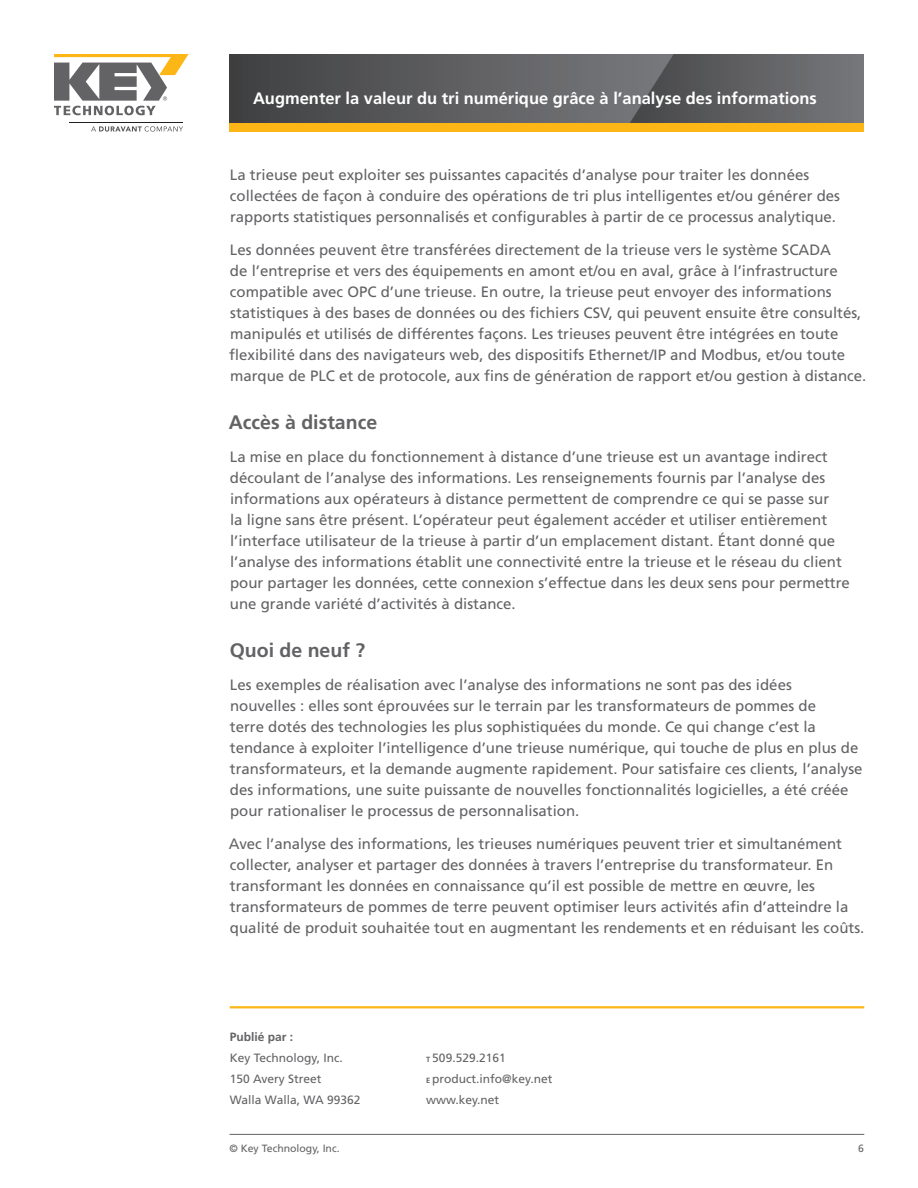
<style>
.page{position:relative;width:918px;height:1188px;background:#fff}
.page>*{position:absolute;margin:0;border:0;box-sizing:border-box;transform-origin:0 0}
.Paragraphy_Heading{font:700 19.5px "Frutiger LT Std";color:#636366}
.Document_Title__Head{font:700 16.5px "Frutiger LT Std";color:#fff}
.Main_Body_Text{font:15px/21px "Frutiger LT Std";color:#636366}
.Address{font:12px "Frutiger LT Std";color:#636366}
.Published_by{font:700 12px "Frutiger LT Std";color:#636366}
.t1{font:10.5px "Frutiger LT Std";color:#636366}
.s1{font-weight:700;font-size:7.5px}
</style>
<div class="page">
<hr style="left:230px;top:1134px;width:634px;height:1px;background:#636366">
<svg style="left:230px;top:54px;width:400px;height:69px;background:#5a5a5c"></svg>
<svg style="left:630px;top:54px;width:234px;height:69px;background:#626366"></svg>
<div style="left:230px;top:123px;width:634px;height:9px;background:#fcb615"></div>
<svg style="left:54px;top:54px;width:135px;height:61px"></svg>
<svg style="left:91px;top:126px;width:92px;height:6px"></svg>
<hr style="left:69px;top:122px;width:114px;height:1px;background:#231f20">
<hr style="left:230px;top:1006px;width:634px;height:2px;background:#fcb615">
<p class="Document_Title__Head" style="left:253px;top:88px;width:565px">Augmenter la valeur du tri numérique grâce à l’analyse des informations</p>
<p class="Main_Body_Text" style="left:230px;top:165px;width:612px">La trieuse peut exploiter ses puissantes capacités d’analyse pour traiter les données collectées de façon à conduire des opérations de tri plus intelligentes et/ou générer des rapports statistiques personnalisés et configurables à partir de ce processus analytique.</p>
<p class="Main_Body_Text" style="left:229px;top:240px;width:639px">Les données peuvent être transférées directement de la trieuse vers le système SCADA<br>de l’entreprise et vers des équipements en amont et/ou en aval, grâce à l’infrastructure compatible avec OPC d’une trieuse. En outre, la trieuse peut envoyer des informations statistiques à des bases de données ou des fichiers CSV, qui peuvent ensuite être consultés, manipulés et utilisés de différentes façons. Les trieuses peuvent être intégrées en toute flexibilité dans des navigateurs web, des dispositifs Ethernet/IP and Modbus, et/ou toute marque de PLC et de protocole, aux fins de génération de rapport et/ou gestion à distance.</p>
<p class="Paragraphy_Heading" style="left:229px;top:411px;width:150px">Accès à distance</p>
<p class="Main_Body_Text" style="left:230px;top:447px;width:622px">La mise en place du fonctionnement à distance d’une trieuse est un avantage indirect découlant de l’analyse des informations. Les renseignements fournis par l’analyse des informations aux opérateurs à distance permettent de comprendre ce qui se passe sur<br>la ligne sans être présent. L’opérateur peut également accéder et utiliser entièrement l’interface utilisateur de la trieuse à partir d’un emplacement distant. Étant donné que l’analyse des informations établit une connectivité entre la trieuse et le réseau du client pour partager les données, cette connexion s’effectue dans les deux sens pour permettre une grande variété d’activités à distance.</p>
<p class="Paragraphy_Heading" style="left:230px;top:639px;width:137px">Quoi de neuf ?</p>
<p class="Main_Body_Text" style="left:230px;top:675px;width:634px">Les exemples de réalisation avec l’analyse des informations ne sont pas des idées<br>nouvelles : elles sont éprouvées sur le terrain par les transformateurs de pommes de<br>terre dotés des technologies les plus sophistiquées du monde. Ce qui change c’est la tendance à exploiter l’intelligence d’une trieuse numérique, qui touche de plus en plus de transformateurs, et la demande augmente rapidement. Pour satisfaire ces clients, l’analyse des informations, une suite puissante de nouvelles fonctionnalités logicielles, a été créée pour rationaliser le processus de personnalisation.</p>
<p class="Main_Body_Text" style="left:229px;top:834px;width:637px">Avec l’analyse des informations, les trieuses numériques peuvent trier et simultanément collecter, analyser et partager des données à travers l’entreprise du transformateur. En transformant les données en connaissance qu’il est possible de mettre en œuvre, les transformateurs de pommes de terre peuvent optimiser leurs activités afin d’atteindre la qualité de produit souhaitée tout en augmentant les rendements et en réduisant les coûts.</p>
<p class="Published_by" style="left:230px;top:1030px;width:65px">Publié par :</p>
<p class="Address" style="left:230px;top:1051px;width:114px">Key Technology, Inc.</p>
<p class="Address" style="left:230px;top:1072px;width:93px">150 Avery Street</p>
<p class="Address" style="left:230px;top:1093px;width:132px">Walla Walla, WA 99362</p>
<p class="Address" style="left:426px;top:1051px;width:81px"><span class="s1">T</span> 509.529.2161</p>
<p class="Address" style="left:426px;top:1072px;width:128px"><span class="s1">E</span> product.info@key.net</p>
<p class="Address" style="left:426px;top:1093px;width:75px">www.key.net</p>
<p class="t1" style="left:230px;top:1142px;width:112px">© Key Technology, Inc.</p>
<p class="t1" style="left:858px;top:1142px;width:7px">6</p>
</div>
